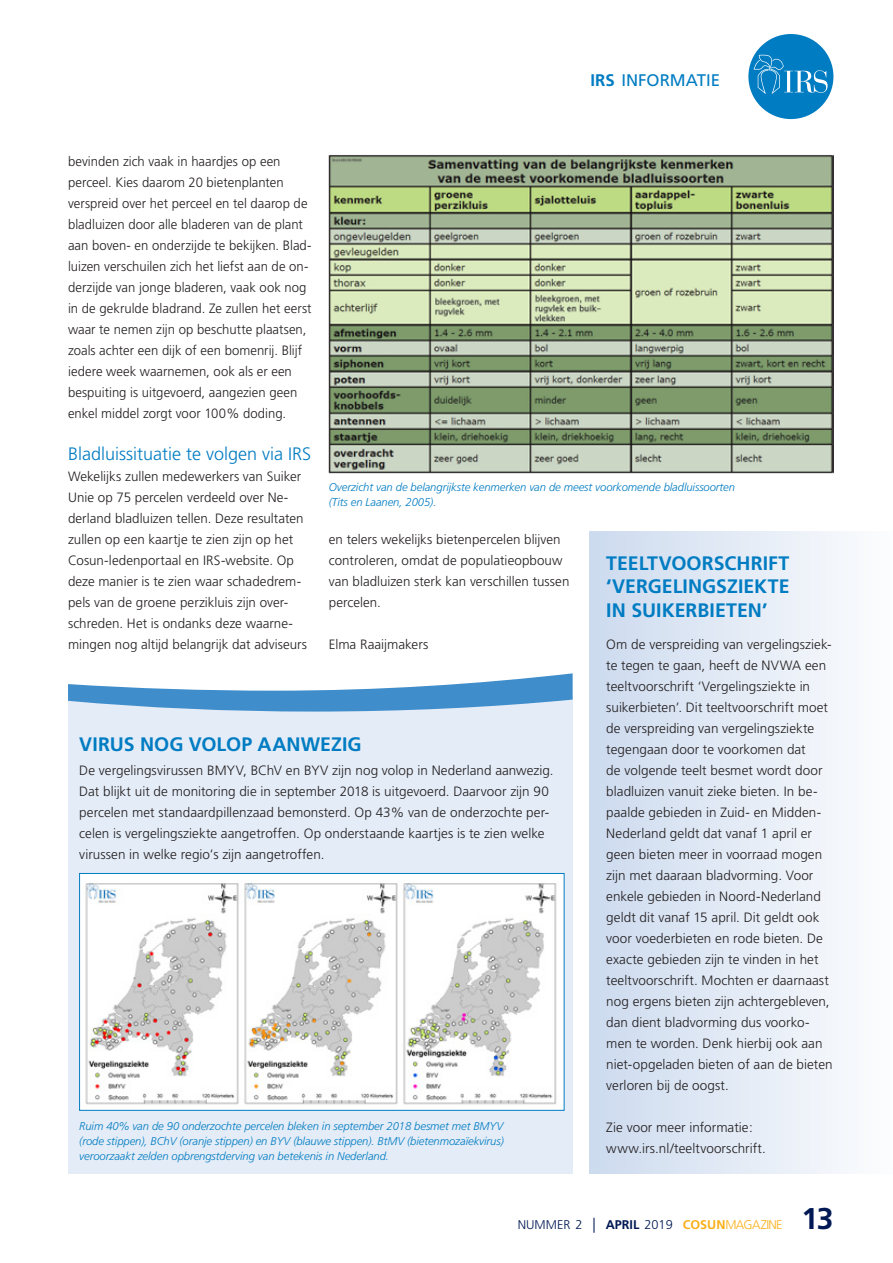
<style>
.page{position:relative;width:893px;height:1263px;background:#fff}
.page>*{position:absolute;margin:0;border:0;box-sizing:border-box;transform-origin:0 0}
.t1{font:700 30px "Frutiger";color:#001954}
.Platte__body__tekst{font:700 19.5px "Frutiger";color:#007cc2}
.tussenkop_IRS{font:300 18px "Frutiger";color:#007cc2}
.t2{font:16.8px "Frutiger";color:#007cc2}
.Platte__body__tekst-2{font:300 13.5px/21px "Frutiger";letter-spacing:.005em;color:#231f20}
.t3{font:300 12.6px "Frutiger";letter-spacing:-.03em;color:#faaf18}
.IRS_Onderschrift{font:italic 300 11.25px/15px "Frutiger";letter-spacing:-.005em;color:#007cc2}
.s1{font-weight:700}
.s2{color:#001954}
.s3{font-size:12.75px;color:#001954}
.s4{font-size:15px;color:#001954}
.s5{font-weight:700;color:#001954}
</style>
<div class="page">
<div style="left:68px;top:696px;width:505px;height:478px;background:#e4ecf7"></div>
<svg style="left:68px;top:673px;width:505px;height:38px"></svg>
<img style="left:329px;top:155px;width:504px;height:319px">
<div style="left:79px;top:873px;width:485px;height:238px;background:#fff;border:1px solid #007cc2"></div>
<img style="left:85px;top:883px;width:154px;height:222px">
<img style="left:244px;top:883px;width:154px;height:222px">
<img style="left:403px;top:883px;width:154px;height:222px">
<div style="left:590px;top:531px;width:303px;height:643px;background:linear-gradient(to right,#cddaef,#fcfdfe)"></div>
<div style="left:748px;top:34px;width:85px;height:85px;background:#007cc2;border-radius:50%"></div>
<svg style="left:754px;top:55px;width:74px;height:39px"></svg>
<p class="t2" style="left:590px;top:70px;width:131px"><span class="s1">IRS</span> INFORMATIE</p>
<p class="Platte__body__tekst-2" style="left:68px;top:151px;width:245px">bevinden zich vaak in haardjes op een perceel. Kies daarom 20 bietenplanten verspreid over het perceel en tel daarop de bladluizen door alle bladeren van de plant aan boven- en onderzijde te bekijken. Blad&shy;luizen verschuilen zich het liefst aan de on&shy;derzijde van jonge bladeren, vaak ook nog in de gekrulde bladrand. Ze zullen het eerst waar te nemen zijn op beschutte plaatsen, zoals achter een dijk of een bomenrij. Blijf iedere week waarnemen, ook als er een bespuiting is uitgevoerd, aangezien geen enkel middel zorgt voor 100% doding.</p>
<p class="tussenkop_IRS" style="left:68px;top:443px;width:245px">Bladluissituatie te volgen via IRS</p>
<p class="Platte__body__tekst-2" style="left:68px;top:466px;width:240px">Wekelijks zullen medewerkers van Suiker Unie op 75 percelen verdeeld over Ne&shy;derland bladluizen tellen. Deze resultaten zullen op een kaartje te zien zijn op het Cosun-ledenportaal en IRS-website. Op deze manier is te zien waar schadedrem&shy;pels van de groene perzikluis zijn over&shy;schreden. Het is ondanks deze waarne&shy;mingen nog altijd belangrijk dat adviseurs</p>
<p class="IRS_Onderschrift" style="left:329px;top:480px;width:408px">Overzicht van de belangrijkste kenmerken van de meest voorkomende bladluissoorten (Tits en Laanen, 2005).</p>
<p class="Platte__body__tekst-2" style="left:329px;top:529px;width:242px">en telers wekelijks bietenpercelen blijven controleren, omdat de populatieopbouw van bladluizen sterk kan verschillen tussen percelen.</p>
<p class="Platte__body__tekst-2" style="left:329px;top:634px;width:101px">Elma Raaijmakers</p>
<p class="Platte__body__tekst" style="left:606px;top:552px;width:184px">TEELTVOORSCHRIFT</p>
<p class="Platte__body__tekst" style="left:606px;top:575px;width:185px">‘VERGELINGSZIEKTE</p>
<p class="Platte__body__tekst" style="left:606px;top:598px;width:163px">IN SUIKERBIETEN’</p>
<p class="Platte__body__tekst-2" style="left:606px;top:634px;width:228px">Om de verspreiding van vergelingsziek&shy;te tegen te gaan, heeft de NVWA een teeltvoorschrift ‘Vergelingsziekte in suikerbieten’. Dit teeltvoorschrift moet de verspreiding van vergelingsziekte tegengaan door te voorkomen dat<br>de volgende teelt besmet wordt door bladluizen vanuit zieke bieten. In be&shy;paalde gebieden in Zuid- en Midden-Nederland geldt dat vanaf 1 april er geen bieten meer in voorraad mogen zijn met daaraan bladvorming. Voor enkele gebieden in Noord-Nederland geldt dit vanaf 15 april. Dit geldt ook voor voederbieten en rode bieten. De exacte gebieden zijn te vinden in het teeltvoorschrift. Mochten er daarnaast nog ergens bieten zijn achtergebleven, dan dient bladvorming dus voorko&shy;men te worden. Denk hierbij ook aan niet-opgeladen bieten of aan de bieten verloren bij de oogst.</p>
<p class="Platte__body__tekst-2" style="left:606px;top:1117px;width:148px">Zie voor meer informatie:</p>
<p class="Platte__body__tekst-2" style="left:606px;top:1138px;width:161px">www.irs.nl/teeltvoorschrift.</p>
<p class="Platte__body__tekst" style="left:79px;top:733px;width:284px">VIRUS NOG VOLOP AANWEZIG</p>
<p class="Platte__body__tekst-2" style="left:79px;top:760px;width:476px">De vergelingsvirussen BMYV, BChV en BYV zijn nog volop in Nederland aanwezig.<br>Dat blijkt uit de monitoring die in september 2018 is uitgevoerd. Daarvoor zijn 90 percelen met standaardpillenzaad bemonsterd. Op 43% van de onderzochte per&shy;celen is vergelingsziekte aangetroffen. Op onderstaande kaartjes is te zien welke virussen in welke regio’s zijn aangetroffen.</p>
<p class="IRS_Onderschrift" style="left:79px;top:1118px;width:426px;text-align:justify">Ruim 40% van de 90 onderzochte percelen bleken in september 2018 besmet met BMYV (rode stippen), BChV (oranje stippen) en BYV (blauwe stippen). BtMV (bietenmozaïekvirus) veroorzaakt zelden opbrengstderving van betekenis in Nederland.</p>
<p class="t3" style="left:518px;top:1217px;width:266px"><span class="s2">NUMMER</span> <span class="s3">2</span> <span class="s4">|</span> <span class="s5">APRIL</span> <span class="s3">2019</span> <span class="s1">COSUN</span>MAGAZINE</p>
<h1 class="t1" style="left:801px;top:1201px;width:34px">13</h1>
</div>
